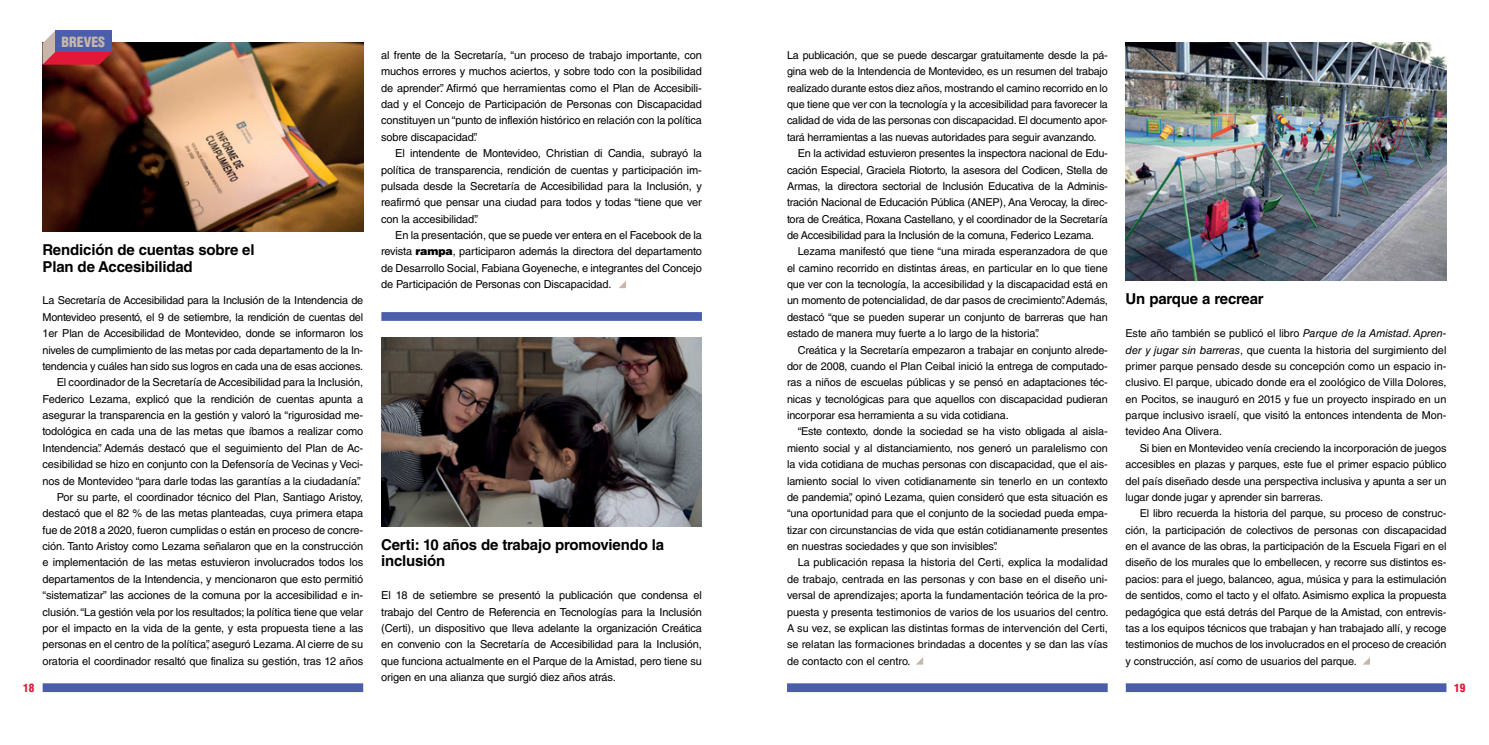
<style>
.page{position:relative;width:1489px;height:745px;background:#fff}
.page>*{position:absolute;margin:0;border:0;box-sizing:border-box;transform-origin:0 0}
.t1{font:700 15px/16.4px "Helvetica LT Std";letter-spacing:-.01em;color:#000}
.t2{font:900 condensed 13.75px "Helvetica LT Std";color:#c7b6a9}
.t3{font:900 condensed 11.25px "Helvetica LT Std";color:#e11837}
.t4{font:11px/16.4px "Helvetica LT Std";letter-spacing:-.01em;color:#000;text-align:justify}
.t5{font:10.88px/16.4px "Helvetica LT Std";letter-spacing:-.01em;color:#000;text-align:justify}
.t6{font:10.75px/16.4px "Helvetica LT Std";letter-spacing:-.02em;color:#000;text-align:justify}
.s1{font-weight:900}
.s2{font-style:italic}
</style>
<div class="page">
<img style="left:43px;top:43px;width:320px;height:188px">
<img style="left:1125px;top:43px;width:321px;height:237px">
<div style="left:43px;top:682px;width:320px;height:9px;background:#4b5eaa"></div>
<svg style="left:619px;top:281px;width:7px;height:7px"></svg>
<svg style="left:43px;top:31px;width:69px;height:34px"></svg>
<div style="left:55px;top:30px;width:57px;height:22px;background:#4b5eaa"></div>
<img style="left:381px;top:337px;width:320px;height:188px">
<div style="left:381px;top:312px;width:321px;height:8px;background:#4b5eaa"></div>
<div style="left:1125px;top:682px;width:321px;height:9px;background:#4b5eaa"></div>
<div style="left:787px;top:682px;width:320px;height:9px;background:#4b5eaa"></div>
<svg style="left:916px;top:657px;width:7px;height:7px"></svg>
<svg style="left:1363px;top:658px;width:6px;height:6px"></svg>
<p class="t2" style="left:62px;top:33px;width:45px">BREVES</p>
<p class="t4" style="left:381px;top:47px;width:322px">al frente de la Secretaría, “un proceso de trabajo importante, con muchos errores y muchos aciertos, y sobre todo con la posibilidad de aprender”. Afirmó que herramientas como el Plan de Accesibili&shy;dad y el Concejo de Participación de Personas con Discapacidad constituyen un “punto de inflexión histórico en relación con la política sobre discapacidad”.</p>
<p class="t4" style="left:381px;top:145px;width:322px;text-indent:14px">El intendente de Montevideo, Christian di Candia, subrayó la política de transparencia, rendición de cuentas y participación im&shy;pulsada desde la Secretaría de Accesibilidad para la Inclusión, y reafirmó que pensar una ciudad para todos y todas “tiene que ver con la accesibilidad”.</p>
<p class="t4" style="left:381px;top:227px;width:322px;text-indent:14px">En la presentación, que se puede ver entera en el Facebook de la revista <span class="s1">rampa</span>, participaron además la directora del departamento de Desarrollo Social, Fabiana Goyeneche, e integrantes del Concejo de Participación de Personas con Discapacidad.</p>
<p class="t6" style="left:787px;top:47px;width:322px">La publicación, que se puede descargar gratuitamente desde la pá&shy;gina web de la Intendencia de Montevideo, es un resumen del trabajo realizado durante estos diez años, mostrando el camino recorrido en lo que tiene que ver con la tecnología y la accesibilidad para favorecer la calidad de vida de las personas con discapacidad. El documento apor&shy;tará herramientas a las nuevas autoridades para seguir avanzando.</p>
<p class="t5" style="left:787px;top:145px;width:322px;text-indent:11px">En la actividad estuvieron presentes la inspectora nacional de Edu&shy;cación Especial, Graciela Riotorto, la asesora del Codicen, Stella de Armas, la directora sectorial de Inclusión Educativa de la Adminis&shy;tración Nacional de Educación Pública (ANEP), Ana Verocay, la direc&shy;tora de Creática, Roxana Castellano, y el coordinador de la Secretaría de Accesibilidad para la Inclusión de la comuna, Federico Lezama.</p>
<p class="t5" style="left:787px;top:243px;width:322px;text-indent:11px">Lezama manifestó que tiene “una mirada esperanzadora de que el camino recorrido en distintas áreas, en particular en lo que tiene que ver con la tecnología, la accesibilidad y la discapacidad está en un momento de potencialidad, de dar pasos de crecimiento”. Además, destacó “que se pueden superar un conjunto de barreras que han estado de manera muy fuerte a lo largo de la historia”.</p>
<p class="t5" style="left:787px;top:341px;width:322px;text-indent:11px">Creática y la Secretaría empezaron a trabajar en conjunto alrede&shy;dor de 2008, cuando el Plan Ceibal inició la entrega de computado&shy;ras a niños de escuelas públicas y se pensó en adaptaciones téc&shy;nicas y tecnológicas para que aquellos con discapacidad pudieran incorporar esa herramienta a su vida cotidiana.</p>
<p class="t5" style="left:787px;top:423px;width:322px;text-indent:11px">“Este contexto, donde la sociedad se ha visto obligada al aisla&shy;miento social y al distanciamiento, nos generó un paralelismo con la vida cotidiana de muchas personas con discapacidad, que el ais&shy;lamiento social lo viven cotidianamente sin tenerlo en un contexto de pandemia”, opinó Lezama, quien consideró que esta situación es “una oportunidad para que el conjunto de la sociedad pueda empa&shy;tizar con circunstancias de vida que están cotidianamente presentes en nuestras sociedades y que son invisibles”.</p>
<p class="t5" style="left:787px;top:554px;width:323px;text-indent:11px">La publicación repasa la historia del Certi, explica la modalidad de trabajo, centrada en las personas y con base en el diseño uni&shy;versal de aprendizajes; aporta la fundamentación teórica de la pro&shy;puesta y presenta testimonios de varios de los usuarios del centro.<br>A su vez, se explican las distintas formas de intervención del Certi, se relatan las formaciones brindadas a docentes y se dan las vías de contacto con el centro.</p>
<h1 class="t1" style="left:43px;top:241px;width:213px">Rendición de cuentas sobre el<br>Plan de Accesibilidad</h1>
<p class="t5" style="left:43px;top:292px;width:322px">La Secretaría de Accesibilidad para la Inclusión de la Intendencia de Montevideo presentó, el 9 de setiembre, la rendición de cuentas del 1er Plan de Accesibilidad de Montevideo, donde se informaron los niveles de cumplimiento de las metas por cada departamento de la In&shy;tendencia y cuáles han sido sus logros en cada una de esas acciones.</p>
<p class="t4" style="left:43px;top:374px;width:322px;text-align:right">El coordinador de la Secretaría de Accesibilidad para la Inclusión, Federico Lezama, explicó que la rendición de cuentas apunta a asegurar la transparencia en la gestión y valoró la “rigurosidad me&shy;todológica en cada una de las metas que íbamos a realizar como Intendencia”. Además destacó que el seguimiento del Plan de Ac&shy;cesibilidad se hizo en conjunto con la Defensoría de Vecinas y Veci&shy;nos de Montevideo “para darle todas las garantías a la ciudadanía”.<br>Por su parte, el coordinador técnico del Plan, Santiago Aristoy, destacó que el 82 % de las metas planteadas, cuya primera etapa fue de 2018 a 2020, fueron cumplidas o están en proceso de concre&shy;ción. Tanto Aristoy como Lezama señalaron que en la construcción e implementación de las metas estuvieron involucrados todos los departamentos de la Intendencia, y mencionaron que esto permitió “sistematizar” las acciones de la comuna por la accesibilidad e in&shy;clusión. “La gestión vela por los resultados; la política tiene que velar por el impacto en la vida de la gente, y esta propuesta tiene a las personas en el centro de la política”, aseguró Lezama. Al cierre de su oratoria el coordinador resaltó que finaliza su gestión, tras 12 años</p>
<h1 class="t1" style="left:1125px;top:290px;width:140px">Un parque a recrear</h1>
<p class="t5" style="left:1125px;top:325px;width:322px">Este año también se publicó el libro <span class="s2">Parque de la Amistad. Apren&shy;der y jugar sin barreras</span>, que cuenta la historia del surgimiento del primer parque pensado desde su concepción como un espacio in&shy;clusivo. El parque, ubicado donde era el zoológico de Villa Dolores, en Pocitos, se inauguró en 2015 y fue un proyecto inspirado en un parque inclusivo israelí, que visitó la entonces intendenta de Mon&shy;tevideo Ana Olivera.</p>
<p class="t5" style="left:1125px;top:439px;width:322px;text-indent:14px">Si bien en Montevideo venía creciendo la incorporación de juegos accesibles en plazas y parques, este fue el primer espacio público del país diseñado desde una perspectiva inclusiva y apunta a ser un lugar donde jugar y aprender sin barreras.</p>
<p class="t5" style="left:1125px;top:505px;width:322px;text-indent:14px">El libro recuerda la historia del parque, su proceso de construc&shy;ción, la participación de colectivos de personas con discapacidad en el avance de las obras, la participación de la Escuela Figari en el diseño de los murales que lo embellecen, y recorre sus distintos es&shy;pacios: para el juego, balanceo, agua, música y para la estimulación de sentidos, como el tacto y el olfato. Asimismo explica la propuesta pedagógica que está detrás del Parque de la Amistad, con entrevis&shy;tas a los equipos técnicos que trabajan y han trabajado allí, y recoge testimonios de muchos de los involucrados en el proceso de creación y construcción, así como de usuarios del parque.</p>
<h1 class="t1" style="left:381px;top:536px;width:285px">Certi: 10 años de trabajo promoviendo la inclusión</h1>
<p class="t4" style="left:381px;top:586px;width:322px">El 18 de setiembre se presentó la publicación que condensa el trabajo del Centro de Referencia en Tecnologías para la Inclusión (Certi), un dispositivo que lleva adelante la organización Creática en convenio con la Secretaría de Accesibilidad para la Inclusión, que funciona actualmente en el Parque de la Amistad, pero tiene su origen en una alianza que surgió diez años atrás.</p>
<p class="t3" style="left:23px;top:679px;width:13px">18</p>
<p class="t3" style="left:1453px;top:680px;width:13px">19</p>
</div>
